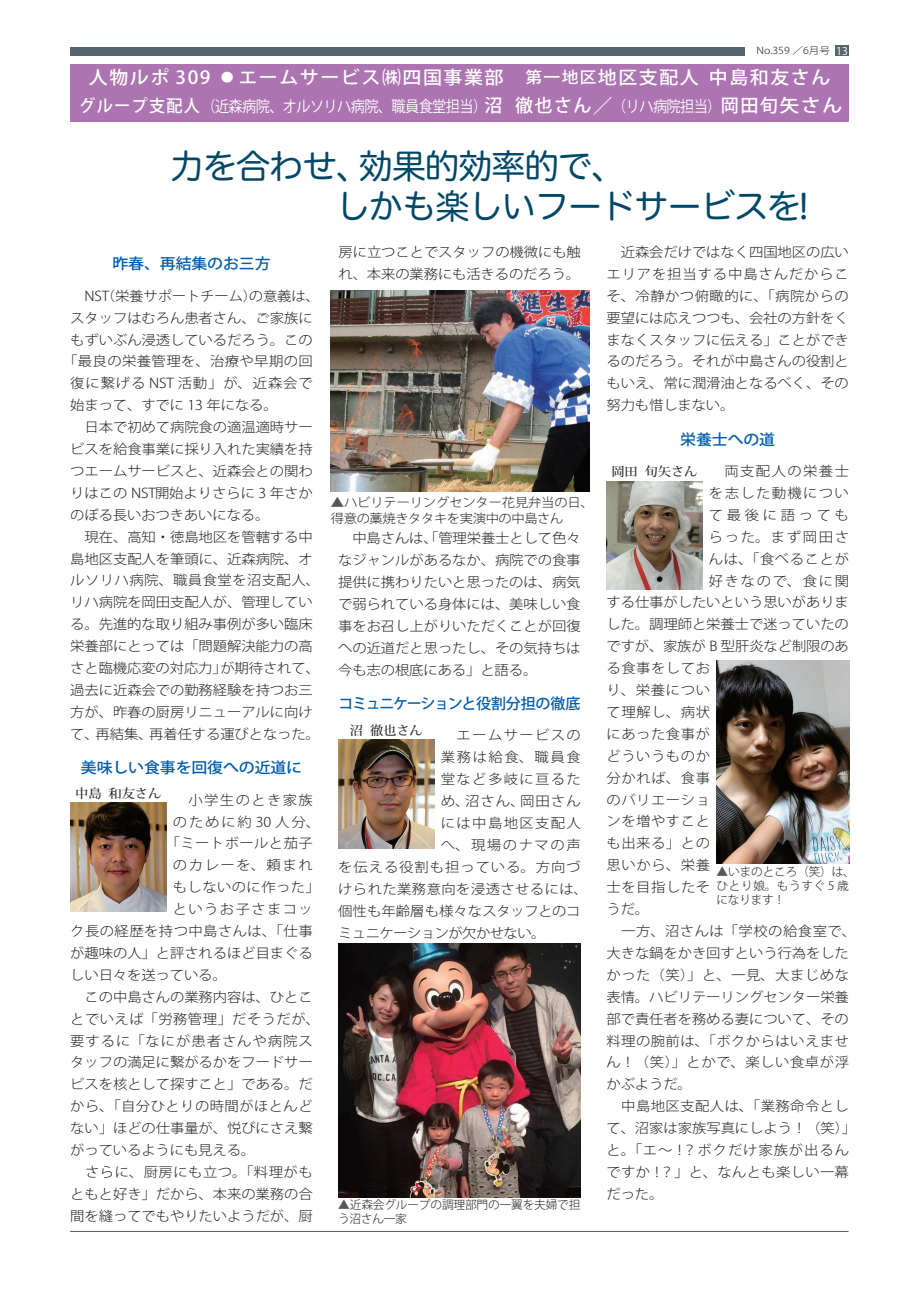
<style>
.page{position:relative;width:919px;height:1289px;background:#fff}
.page>*{position:absolute;margin:0;border:0;box-sizing:border-box;transform-origin:0 0}
.t1{font:34.05px/40.3px "Hira Maru Pro W4";letter-spacing:-.025em;color:#004868}
.t2{font:500 18px "Koz Go Pro";letter-spacing:.08em;color:#fff;scale:1.05 1}
.t3{font:15.6px "Koz Go Pro";letter-spacing:-.04em;color:#fff;scale:.91 1}
.t4{font:500 15px "Koz Go Pro";letter-spacing:-.01em;color:#015dac;scale:1.06 1}
.t5{font:500 15px "Koz Go Pro";letter-spacing:-.09em;color:#015dac}
.t6{font:300 13.5px/21.9px "Koz Go Pro";letter-spacing:-.005em;color:#231f20;text-align:justify;scale:1.06 1}
.t7{font:300 13.5px "Koz Go Pro";letter-spacing:.03em;color:#231f20;scale:1.06 1}
.t8{font:300 13.5px "Koz Go Pro";letter-spacing:.035em;color:#231f20;scale:1.06 1}
.t9{font:300 13.5px "Koz Go Pro";letter-spacing:.025em;color:#231f20;scale:1.06 1}
.t10{font:300 13.5px "Koz Go Pro";letter-spacing:.095em;color:#231f20;scale:1.06 1}
.t11{font:300 13.5px "Koz Go Pro";letter-spacing:.06em;color:#231f20;scale:1.06 1}
.t12{font:300 13.5px "Koz Go Pro";letter-spacing:.065em;color:#231f20;scale:1.06 1}
.t13{font:300 13.5px "Koz Go Pro";letter-spacing:.11em;color:#231f20;scale:1.06 1}
.t14{font:300 13.5px "Koz Go Pro";letter-spacing:.09em;color:#231f20;scale:1.06 1}
.t15{font:300 13.5px "Koz Go Pro";letter-spacing:.105em;color:#231f20;scale:1.06 1}
.t16{font:300 13.5px "Koz Go Pro";letter-spacing:.04em;color:#231f20;scale:1.06 1}
.t17{font:300 13.5px "Koz Go Pro";letter-spacing:.02em;color:#231f20;scale:1.06 1}
.t18{font:300 13.5px "Koz Go Pro";letter-spacing:-.04em;color:#231f20;scale:1.06 1}
.t19{font:300 13.5px "Koz Go Pro";letter-spacing:.125em;color:#231f20;scale:1.06 1}
.t20{font:300 13.5px "Koz Go Pro";letter-spacing:.25em;color:#231f20;scale:1.06 1}
.t21{font:300 12.45px/15.9px "Koz Go Pro";letter-spacing:-.02em;color:#231f20;scale:1.06 1}
.t22{font:500 12.45px "Koz Min Pro";letter-spacing:-.01em;color:#231f20;scale:1.06 1}
.t23{font:300 11.7px/13.8px "Koz Go Pro";letter-spacing:-.015em;color:#231f20}
.t24{font:300 9.6px "Koz Go Pro";color:#231f20;scale:1.11 1}
.s1{font-weight:400;font-size:10.65px;color:#fff}
.s2{font-size:15.9px}
.s3{font-weight:500;font-size:16.95px}
.s4{font-weight:500;font-size:18px}
.s5{font-weight:500;font-size:19.2px}
.s6{color:#57585a}
</style>
<div class="page">
<div style="left:70px;top:48px;width:674px;height:8px;background:#53656e"></div>
<div style="left:835px;top:45px;width:13px;height:11px;background:#53656e"></div>
<hr style="left:70px;top:1230px;width:778px;height:1px;background:#57585a">
<img style="left:331px;top:290px;width:258px;height:201px">
<img style="left:338px;top:943px;width:242px;height:254px">
<div style="left:70px;top:64px;width:779px;height:57px;background:#ac74b1"></div>
<img style="left:70px;top:802px;width:96px;height:109px">
<img style="left:338px;top:740px;width:96px;height:108px">
<img style="left:606px;top:481px;width:96px;height:108px">
<img style="left:716px;top:660px;width:132px;height:203px">
<p class="t24" style="left:756px;top:45px;width:84px">No.359 ／6月号 <span class="s1">13</span></p>
<h2 class="t2" style="left:89px;top:66px;width:707px">人物ルポ 309 ●エームサービス㈱四国事業部　<span class="s2">第一地区</span>地区支配人 中島和友さん</h2>
<p class="t3" style="left:79px;top:96px;width:840px"><span class="s3">グループ支配人</span>（近森病院、オルソリハ病院、職員食堂担当）<span class="s4">沼 徹也さん</span><span class="s5">／</span>（リハ病院担当）<span class="s4">岡田旬矢さん</span></p>
<h1 class="t1" style="left:336px;top:144px;width:486px;text-indent:-265px">　　　力を合わせ、効果的効率的で、<br>しかも楽しいフードサービスを！</h1>
<p class="t4" style="left:112px;top:254px;width:151px">昨春、再結集のお三方</p>
<p class="t6" style="left:70px;top:285px;width:237px">　NST（栄養サポートチーム）の意義は、</p>
<p class="t6" style="left:70px;top:307px;width:230px">スタッフはむろん患者さん、ご家族に</p>
<p class="t6" style="left:70px;top:329px;width:230px">もずいぶん浸透しているだろう。この</p>
<p class="t9" style="left:63px;top:352px;width:237px">「最良の栄養管理を、治療や早期の回</p>
<p class="t11" style="left:70px;top:374px;width:230px">復に繋げる NST 活動」が、近森会で</p>
<p class="t6" style="left:70px;top:394px;width:197px">始まって、すでに 13 年になる。</p>
<p class="t6" style="left:70px;top:416px;width:230px">　日本で初めて病院食の適温適時サー</p>
<p class="t6" style="left:70px;top:438px;width:230px">ビスを給食事業に採り入れた実績を持</p>
<p class="t6" style="left:70px;top:460px;width:230px">つエームサービスと、近森会との関わ</p>
<p class="t6" style="left:70px;top:482px;width:230px">りはこの NST開始よりさらに 3 年さか</p>
<p class="t6" style="left:70px;top:504px;width:189px">のぼる長いおつきあいになる。</p>
<p class="t6" style="left:70px;top:526px;width:230px">　現在、高知・徳島地区を管轄する中</p>
<p class="t6" style="left:70px;top:548px;width:230px">島地区支配人を筆頭に、近森病院、オ</p>
<p class="t7" style="left:70px;top:571px;width:237px">ルソリハ病院、職員食堂を沼支配人、</p>
<p class="t6" style="left:70px;top:591px;width:230px">リハ病院を岡田支配人が、管理してい</p>
<p class="t6" style="left:70px;top:613px;width:230px">る。先進的な取り組み事例が多い臨床</p>
<p class="t6" style="left:70px;top:635px;width:230px">栄養部にとっては「問題解決能力の高</p>
<p class="t6" style="left:70px;top:657px;width:237px">さと臨機応変の対応力」が期待されて、</p>
<p class="t6" style="left:70px;top:679px;width:230px">過去に近森会での勤務経験を持つお三</p>
<p class="t6" style="left:70px;top:701px;width:230px">方が、昨春の厨房リニューアルに向け</p>
<p class="t6" style="left:70px;top:723px;width:237px">て、再結集、再着任する運びとなった。</p>
<p class="t4" style="left:81px;top:758px;width:210px">美味しい食事を回復への近道に</p>
<p class="t10" style="left:173px;top:790px;width:133px">　小学生のとき家族</p>
<p class="t19" style="left:173px;top:812px;width:140px">のために約 30 人分、</p>
<p class="t9" style="left:166px;top:834px;width:140px">「ミートボールと茄子</p>
<p class="t13" style="left:173px;top:856px;width:133px">のカレーを、頼まれ</p>
<p class="t9" style="left:173px;top:878px;width:140px">もしないのに作った」</p>
<p class="t10" style="left:173px;top:900px;width:133px">というお子さまコッ</p>
<p class="t7" style="left:70px;top:922px;width:230px">ク長の経歴を持つ中島さんは、「仕事</p>
<p class="t6" style="left:70px;top:942px;width:230px">が趣味の人」と評されるほど目まぐる</p>
<p class="t6" style="left:70px;top:964px;width:149px">しい日々を送っている。</p>
<p class="t6" style="left:70px;top:985px;width:230px">　この中島さんの業務内容は、ひとこ</p>
<p class="t7" style="left:70px;top:1009px;width:237px">とでいえば「労務管理」だそうだが、</p>
<p class="t12" style="left:70px;top:1031px;width:230px">要するに「なにが患者さんや病院ス</p>
<p class="t6" style="left:70px;top:1051px;width:230px">タッフの満足に繋がるかをフードサー</p>
<p class="t6" style="left:70px;top:1073px;width:230px">ビスを核として探すこと」である。だ</p>
<p class="t7" style="left:70px;top:1097px;width:230px">から、「自分ひとりの時間がほとんど</p>
<p class="t6" style="left:70px;top:1117px;width:230px">ない」ほどの仕事量が、悦びにさえ繋</p>
<p class="t6" style="left:70px;top:1139px;width:176px">がっているようにも見える。</p>
<p class="t7" style="left:70px;top:1163px;width:230px">　さらに、厨房にも立つ。「料理がも</p>
<p class="t6" style="left:70px;top:1183px;width:230px">ともと好き」だから、本来の業務の合</p>
<p class="t6" style="left:70px;top:1204px;width:230px">間を縫ってでもやりたいようだが、厨</p>
<p class="t22" style="left:75px;top:784px;width:83px">中島 和友さん</p>
<p class="t6" style="left:338px;top:241px;width:230px">房に立つことでスタッフの機微にも触れ、本来の業務にも活きるのだろう。</p>
<p class="t21" style="left:331px;top:494px;width:249px"><span class="s6">▲</span>ハビリテーリングセンター花見弁当の日、得意の藁焼きタタキを実演中の中島さん</p>
<p class="t6" style="left:338px;top:527px;width:230px">　中島さんは、「管理栄養士として色々なジャンルがあるなか、病院での食事提供に携わりたいと思ったのは、病気で弱られている身体には、美味しい食事をお召し上がりいただくことが回復への近道だと思ったし、その気持ちは今も志の根底にある」と語る。</p>
<p class="t5" style="left:338px;top:693px;width:243px">コミュニケーションと役割分担の徹底</p>
<p class="t14" style="left:456px;top:726px;width:119px">エームサービスの</p>
<p class="t15" style="left:441px;top:748px;width:133px">業務は給食、職員食</p>
<p class="t14" style="left:441px;top:770px;width:133px">堂など多岐に亘るた</p>
<p class="t6" style="left:441px;top:790px;width:133px">め、沼さん、岡田さん</p>
<p class="t14" style="left:441px;top:814px;width:133px">には中島地区支配人</p>
<p class="t15" style="left:441px;top:836px;width:133px">へ、現場のナマの声</p>
<p class="t12" style="left:338px;top:858px;width:230px">を伝える役割も担っている。方向づ</p>
<p class="t9" style="left:338px;top:880px;width:237px">けられた業務意向を浸透させるには、</p>
<p class="t6" style="left:338px;top:899px;width:230px">個性も年齢層も様々なスタッフとのコ</p>
<p class="t18" style="left:338px;top:923px;width:197px">ミュニケーションが欠かせない。</p>
<p class="t22" style="left:350px;top:721px;width:70px">沼 徹也さん</p>
<p class="t23" style="left:338px;top:1198px;width:244px"><span class="s6">▲</span>近森会グループの調理部門の一翼を夫婦で担う沼さん一家</p>
<p class="t6" style="left:606px;top:241px;width:230px">　近森会だけではなく四国地区の広いエリアを担当する中島さんだからこそ、冷静かつ俯瞰的に、「病院からの要望には応えつつも、会社の方針をくまなくスタッフに伝える」ことができるのだろう。それが中島さんの役割ともいえ、常に潤滑油となるべく、その努力も惜しまない。</p>
<p class="t4" style="left:680px;top:429px;width:91px">栄養士への道</p>
<p class="t10" style="left:708px;top:462px;width:134px">　両支配人の栄養士</p>
<p class="t10" style="left:709px;top:484px;width:134px">を志した動機につい</p>
<p class="t20" style="left:709px;top:506px;width:133px">て最後に語っても</p>
<p class="t13" style="left:709px;top:528px;width:134px">らった。まず岡田さ</p>
<p class="t16" style="left:709px;top:550px;width:134px">んは、「食べることが</p>
<p class="t13" style="left:709px;top:571px;width:134px">好きなので、食に関</p>
<p class="t6" style="left:606px;top:591px;width:230px">する仕事がしたいという思いがありま</p>
<p class="t6" style="left:606px;top:613px;width:230px">した。調理師と栄養士で迷っていたの</p>
<p class="t6" style="left:606px;top:635px;width:230px">ですが、家族が B 型肝炎など制限のあ</p>
<p class="t8" style="left:606px;top:659px;width:99px">る食事をしてお</p>
<p class="t6" style="left:606px;top:679px;width:99px">り、栄養につい</p>
<p class="t6" style="left:606px;top:701px;width:99px">て理解し、病状</p>
<p class="t8" style="left:606px;top:725px;width:99px">にあった食事が</p>
<p class="t8" style="left:606px;top:747px;width:99px">どういうものか</p>
<p class="t6" style="left:606px;top:766px;width:99px">分かれば、食事</p>
<p class="t8" style="left:606px;top:790px;width:99px">のバリエーショ</p>
<p class="t8" style="left:606px;top:812px;width:99px">ンを増やすこと</p>
<p class="t6" style="left:606px;top:832px;width:99px">も出来る」との</p>
<p class="t6" style="left:606px;top:854px;width:99px">思いから、栄養</p>
<p class="t16" style="left:606px;top:878px;width:99px">士を目指したそ</p>
<p class="t6" style="left:606px;top:898px;width:42px">うだ。</p>
<p class="t7" style="left:606px;top:922px;width:237px">　一方、沼さんは「学校の給食室で、</p>
<p class="t6" style="left:606px;top:942px;width:230px">大きな鍋をかき回すという行為をした</p>
<p class="t8" style="left:606px;top:966px;width:230px">かった（笑）」と、一見、大まじめな</p>
<p class="t6" style="left:606px;top:985px;width:230px">表情。ハビリテーリングセンター栄養</p>
<p class="t6" style="left:606px;top:1007px;width:230px">部で責任者を務める妻について、その</p>
<p class="t7" style="left:606px;top:1031px;width:230px">料理の腕前は、「ボクからはいえませ</p>
<p class="t8" style="left:606px;top:1053px;width:230px">ん！（笑）」とかで、楽しい食卓が浮</p>
<p class="t6" style="left:606px;top:1073px;width:82px">かぶようだ。</p>
<p class="t7" style="left:606px;top:1097px;width:230px">　中島地区支配人は、「業務命令とし</p>
<p class="t6" style="left:606px;top:1117px;width:237px">て、沼家は家族写真にしよう！（笑）」</p>
<p class="t11" style="left:606px;top:1141px;width:230px">と。「エ～！？ボクだけ家族が出るん</p>
<p class="t17" style="left:606px;top:1163px;width:230px">ですか！？」と、なんとも楽しい一幕</p>
<p class="t6" style="left:606px;top:1182px;width:55px">だった。</p>
<p class="t22" style="left:611px;top:463px;width:83px">岡田 旬矢さん</p>
<p class="t23" style="left:716px;top:864px;width:140px"><span class="s6">▲</span>いまのところ（笑）は、ひとり娘。もうすぐ 5 歳になります！</p>
</div>
